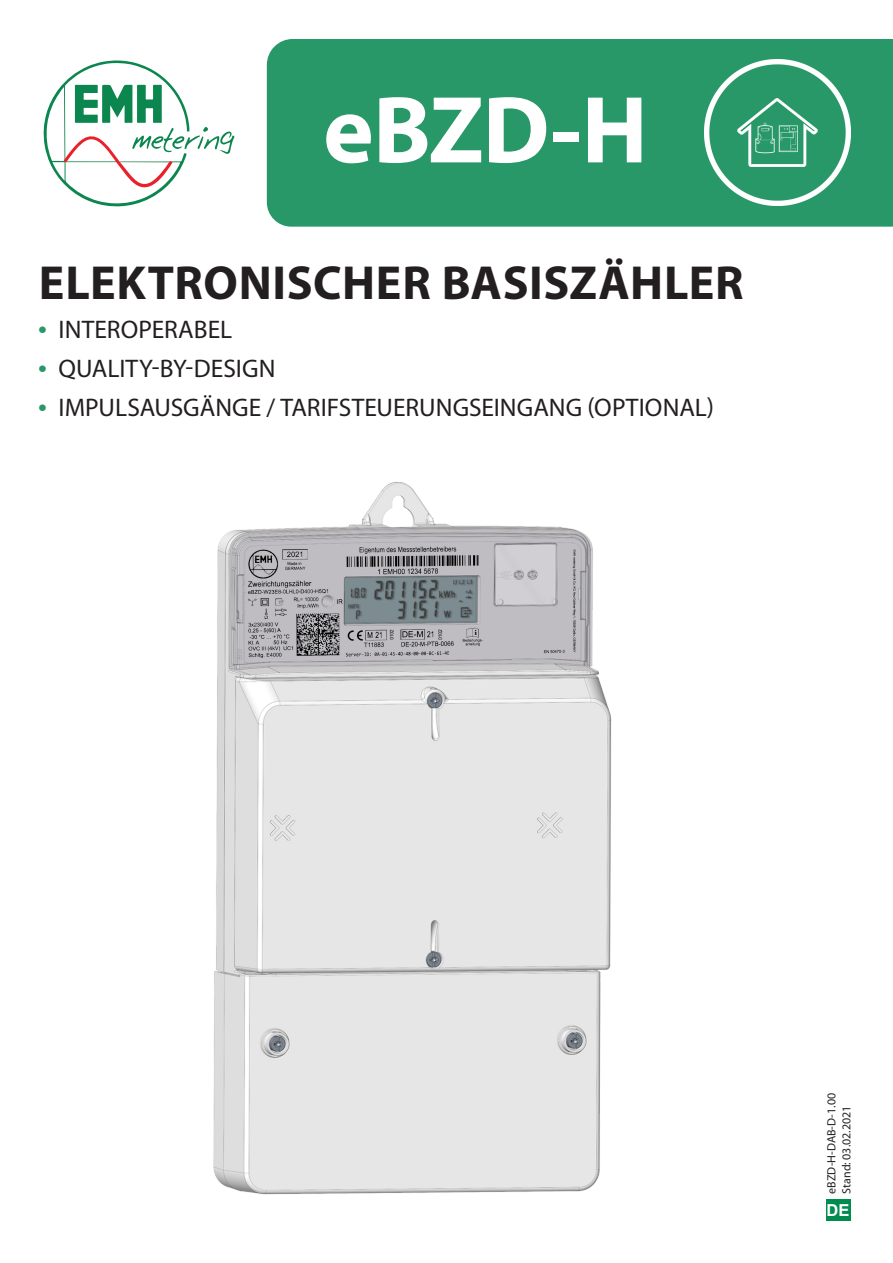
<style>
.page{position:relative;width:893px;height:1263px;background:#fff}
.page>*{position:absolute;margin:0;border:0;box-sizing:border-box;transform-origin:0 0}
.t1{font:700 96px "Myriad Pro";color:#fff}
._04_Überschrift{font:700 48px "Myriad Pro";letter-spacing:.01em;color:#231f20}
._04_Überschrift_Bull{font:25.5px "Myriad Pro";color:#231f20}
.t2{font:700 16.5px "Arial";color:#fff}
.t3{font:12px "Myriad Pro";color:#231f20}
.s1{font-size:31.5px;color:#299868}
</style>
<div class="page">
<img style="left:213px;top:481px;width:399px;height:714px">
<div style="left:267px;top:39px;width:626px;height:188px;background:#299868"></div>
<svg style="left:44px;top:60px;width:191px;height:147px"></svg>
<img style="left:704px;top:60px;width:146px;height:146px">
<div style="left:827px;top:1199px;width:24px;height:21px;background:#008c4e"></div>
<p class="t1" style="left:323px;top:67px;width:326px">eBZD-H</p>
<p class="_04_Überschrift" style="left:39px;top:251px;width:706px">ELEKTRONISCHER BASISZÄHLER</p>
<p class="_04_Überschrift_Bull" style="left:38px;top:314px;width:195px"><span class="s1">•</span> INTEROPERABEL</p>
<p class="_04_Überschrift_Bull" style="left:38px;top:353px;width:239px"><span class="s1">•</span> QUALITY-BY-DESIGN</p>
<p class="_04_Überschrift_Bull" style="left:38px;top:392px;width:677px"><span class="s1">•</span> IMPULSAUSGÄNGE / TARIFSTEUERUNGSEINGANG (OPTIONAL)</p>
<p class="t3" style="left:824px;top:1194px;width:102px;rotate:-90deg">eBZD-H-DAB-D-1.00</p>
<p class="t3" style="left:839px;top:1194px;width:90px;rotate:-90deg">Stand: 03.02.2021</p>
<p class="t2" style="left:827px;top:1198px;width:24px">DE</p>
</div>
